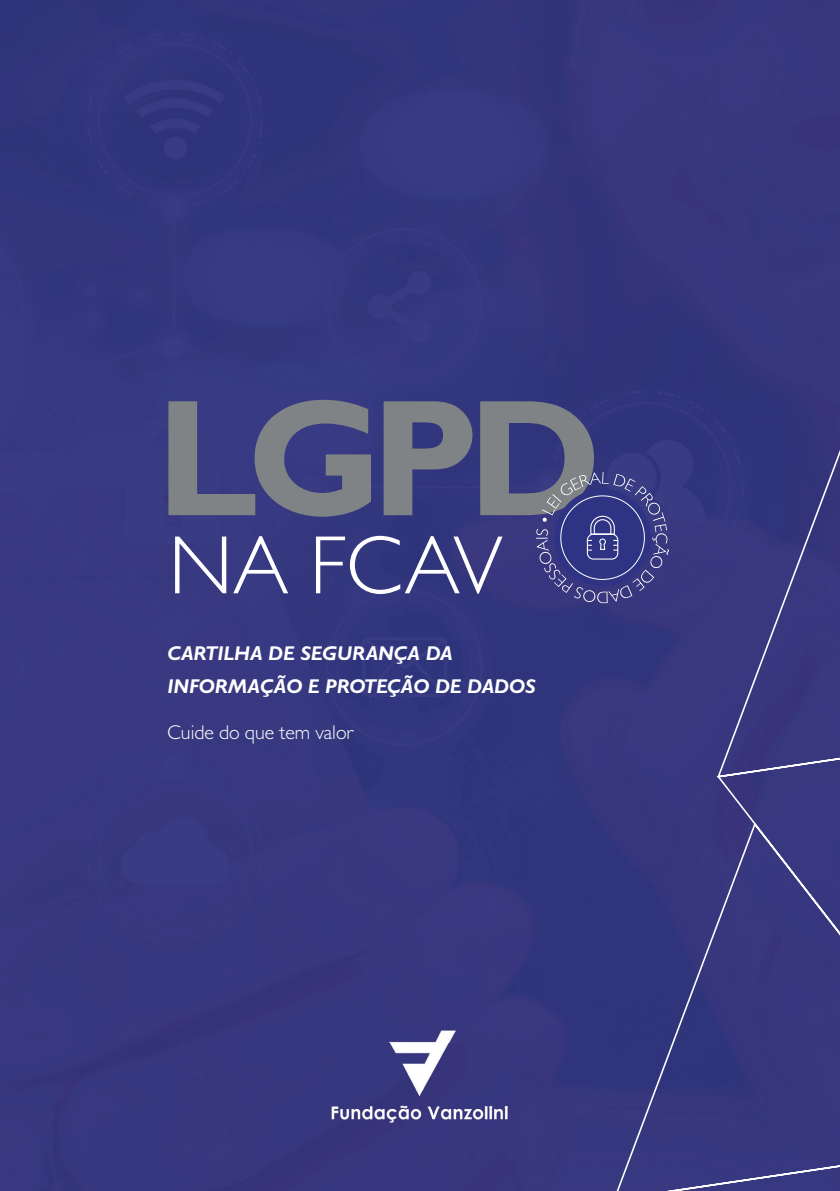
<style>
.page{position:relative;width:840px;height:1191px;background:#fff}
.page>*{position:absolute;margin:0;border:0;box-sizing:border-box;transform-origin:0 0}
.t1{font:300 83.2px "Gill Sans";color:#fff}
.t2{font:italic 700 20px/32.8px "Gill Sans";color:#fff}
.t3{font:300 20px "Gill Sans";color:#fff}
</style>
<div class="page">
<div style="left:0;top:0;width:489px;height:980px;background:#36377f"></div>
<div style="left:489px;top:0;width:350px;height:1191px;background:#36367d"></div>
<div style="left:0;top:980px;width:349px;height:211px;background:#37377f"></div>
<div style="left:349px;top:1175px;width:141px;height:16px;background:#36377f"></div>
<svg style="left:168px;top:400px;width:203px;height:116px"></svg>
<svg style="left:383px;top:401px;width:89px;height:114px"></svg>
<svg style="left:480px;top:401px;width:131px;height:202px"></svg>
<div style="left:611px;top:398px;width:228px;height:793px;background:#37377e"></div>
<img style="left:321px;top:978px;width:197px;height:197px">
<h1 class="t1" style="left:168px;top:515px;width:335px">NA FCAV</h1>
<p class="t2" style="left:167px;top:636px;width:369px">CARTILHA DE SEGURANÇA DA<br>INFORMAÇÃO E PROTEÇÃO DE DADOS</p>
<p class="t3" style="left:167px;top:720px;width:188px">Cuide do que tem valor</p>
</div>
